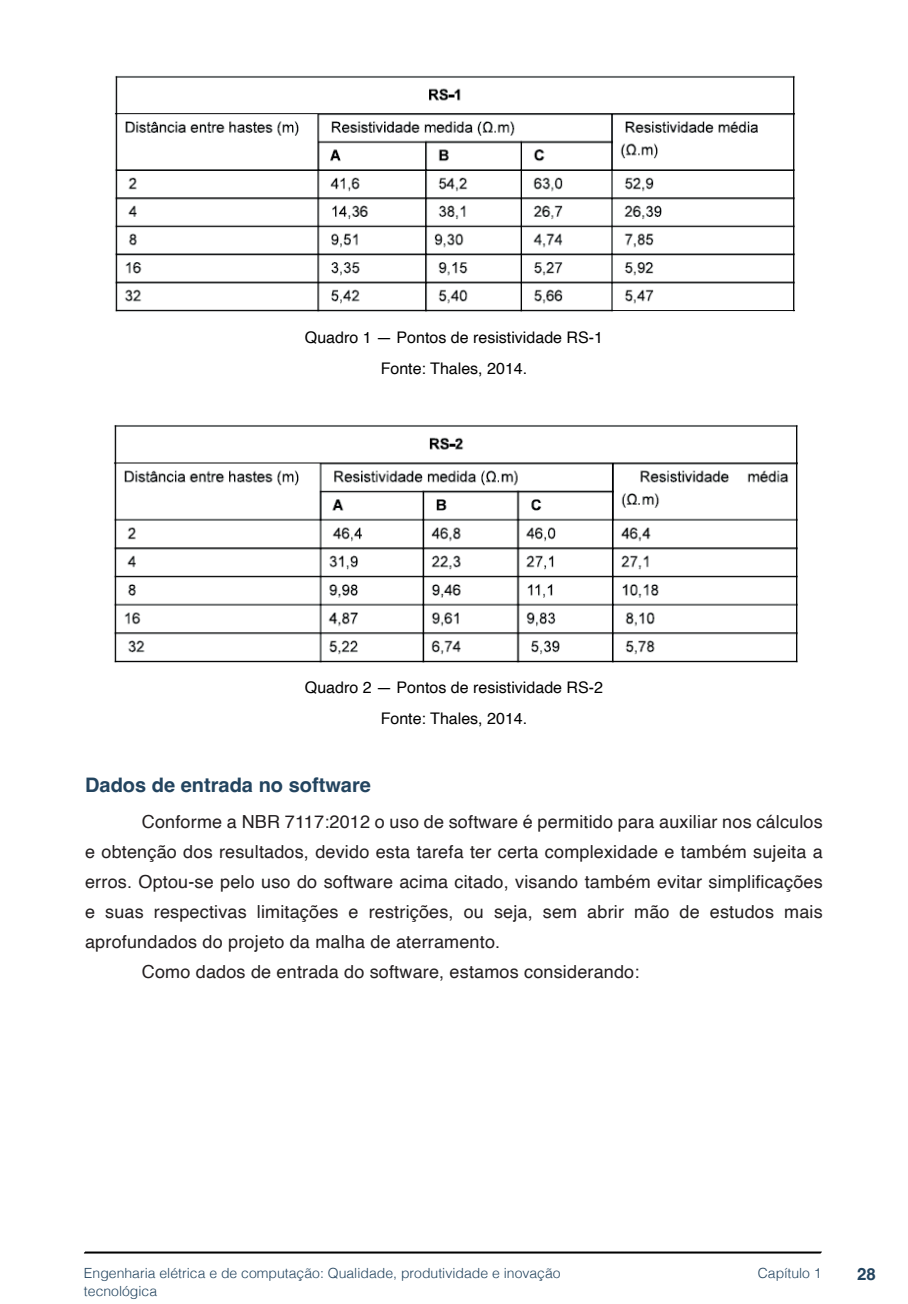
<style>
.page{position:relative;width:908px;height:1304px;background:#fff}
.page>*{position:absolute;margin:0;border:0;box-sizing:border-box;transform-origin:0 0}
.Subtitulo{font:700 20px "Helvetica";color:#23445f}
.txt{font:18px/30px "Helvetica";letter-spacing:.01em;color:#231f20;text-align:justify}
.t1{font:700 16.8px "Helvetica";color:#23445f}
.imagens_graf_tab{font:16px "Helvetica";color:#000}
.t2{font:300 14px/18px "Helvetica";color:#23445f}
</style>
<div class="page">
<svg style="left:84px;top:1251px;width:737px;height:3px;background:#515151"></svg>
<img style="left:114px;top:75px;width:680px;height:237px">
<img style="left:113px;top:425px;width:684px;height:238px">
<p class="imagens_graf_tab" style="left:305px;top:325px;width:299px">Quadro 1 — Pontos de resistividade RS-1</p>
<p class="imagens_graf_tab" style="left:380px;top:356px;width:148px">Fonte: Thales, 2014.</p>
<p class="imagens_graf_tab" style="left:305px;top:675px;width:299px">Quadro 2 — Pontos de resistividade RS-2</p>
<p class="imagens_graf_tab" style="left:380px;top:706px;width:148px">Fonte: Thales, 2014.</p>
<p class="Subtitulo" style="left:85px;top:773px;width:287px">Dados de entrada no software</p>
<p class="txt" style="left:85px;top:807px;width:738px;text-indent:57px">Conforme a NBR 7117:2012 o uso de software é permitido para auxiliar nos cálculos e obtenção dos resultados, devido esta tarefa ter certa complexidade e também sujeita a erros. Optou-se pelo uso do software acima citado, visando também evitar simplificações e suas respectivas limitações e restrições, ou seja, sem abrir mão de estudos mais aprofundados do projeto da malha de aterramento.</p>
<p class="txt" style="left:142px;top:957px;width:499px">Como dados de entrada do software, estamos considerando:</p>
<p class="t2" style="left:84px;top:1263px;width:478px">Engenharia elétrica e de computação: Qualidade, produtividade e inovação tecnológica</p>
<p class="t2" style="left:757px;top:1263px;width:65px">Capítulo 1</p>
<p class="t1" style="left:856px;top:1264px;width:20px">28</p>
</div>
